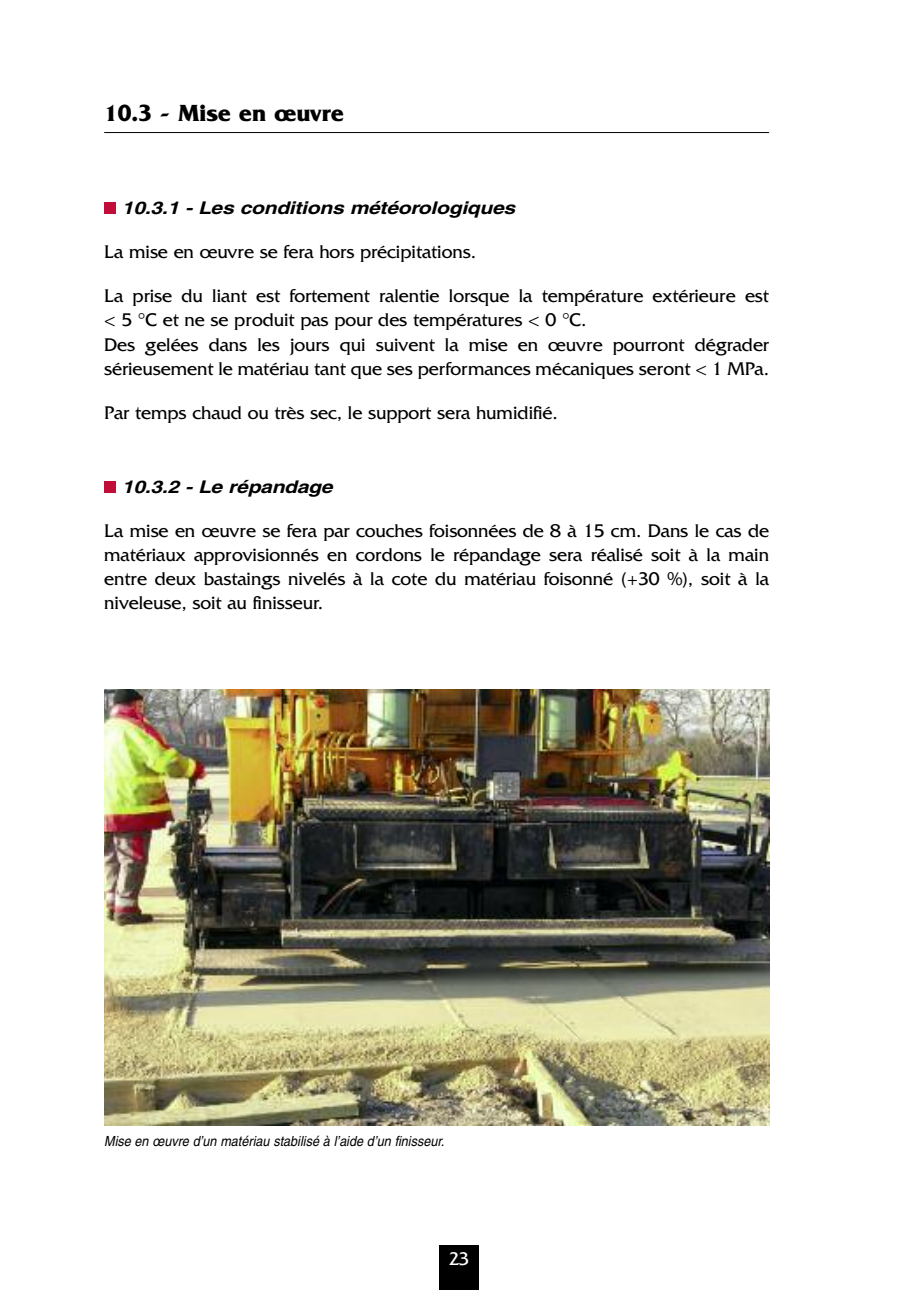
<style>
.page{position:relative;width:918px;height:1290px;background:#fff}
.page>*{position:absolute;margin:0;border:0;box-sizing:border-box;transform-origin:0 0}
.t1{font:700 24.5px "Friz Quadrata";letter-spacing:-.005em;color:#000}
.t2{font:19.25px/24.2px "Friz Quadrata";letter-spacing:-.005em;color:#000}
.t3{font:19.25px "Friz Quadrata";color:#fff}
.t4{font:italic 700 17.5px "Helvetica";letter-spacing:-.01em;color:#000;scale:1.2 1}
.t5{font:italic 14px "Helvetica";color:#000;scale:.9 1}
</style>
<div class="page">
<hr style="left:104px;top:132px;width:665px;height:1px;background:#000">
<div style="left:104px;top:481px;width:12px;height:11px;background:#c00e38"></div>
<div style="left:104px;top:202px;width:12px;height:12px;background:#c00e38"></div>
<div style="left:439px;top:1245px;width:40px;height:45px;background:#000"></div>
<img style="left:104px;top:689px;width:665px;height:436px">
<p class="t1" style="left:104px;top:98px;width:241px">10.3 - Mise en œuvre</p>
<p class="t4" style="left:122px;top:202px;width:329px">10.3.1 - Les conditions météorologiques</p>
<p class="t2" style="left:104px;top:240px;width:373px">La mise en œuvre se fera hors précipitations.</p>
<p class="t2" style="left:104px;top:284px;width:666px">La prise du liant est fortement ralentie lorsque la température extérieure est &lt; 5 °C et ne se produit pas pour des températures &lt; 0 °C.<br>Des gelées dans les jours qui suivent la mise en œuvre pourront dégrader sérieusement le matériau tant que ses performances mécaniques seront &lt; 1 MPa.</p>
<p class="t2" style="left:104px;top:400px;width:455px">Par temps chaud ou très sec, le support sera humidifié.</p>
<p class="t4" style="left:122px;top:480px;width:177px">10.3.2 - Le répandage</p>
<p class="t2" style="left:104px;top:518px;width:666px;text-align:justify">La mise en œuvre se fera par couches foisonnées de 8 à 15 cm. Dans le cas de matériaux approvisionnés en cordons le répandage sera réalisé soit à la main entre deux bastaings nivelés à la cote du matériau foisonné (+30 %), soit à la niveleuse, soit au finisseur.</p>
<p class="t5" style="left:104px;top:1136px;width:379px">Mise en œuvre d’un matériau stabilisé à l’aide d’un finisseur.</p>
<p class="t3" style="left:449px;top:1246px;width:22px">23</p>
</div>
